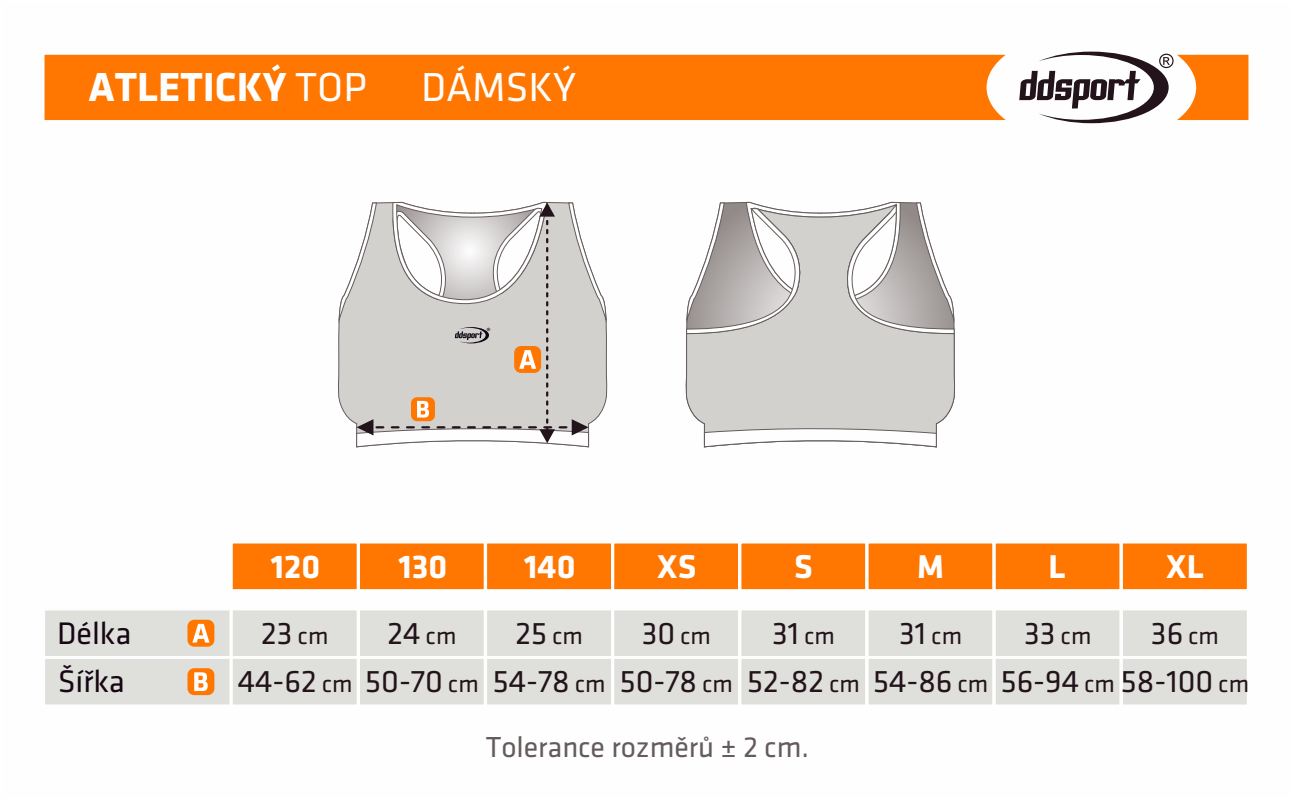
<style>
.page{position:relative;width:1293px;height:800px;background:#fff}
.page>*{position:absolute;margin:0;border:0;box-sizing:border-box;transform-origin:0 0}
.t1{font:700 42px "Klavika";color:#fefefe}
.t2{font:42px "Klavika";color:#fefefe}
.t3{font:700 34.2px "Klavika";color:#fefefe}
.t4{font:32.2px "Klavika";color:#23131b}
.t5{font:32.2px/48.4px "Klavika";color:#170613}
.t6{font:30px "Klavika";color:#645b5c}
.t7{font:900 4.4px "Arial";color:#0e0613}
.s1{font-weight:400}
.s2{font-size:24.6px}
</style>
<div class="page">
<div style="left:45px;top:55px;width:1203px;height:65px;background:#f70"></div>
<svg style="left:1019px;top:52px;width:154px;height:71px"></svg>
<svg style="left:232px;top:543px;width:1015px;height:47px;background:#fe7e0d"></svg>
<svg style="left:45px;top:610px;width:1202px;height:95px;background:#e1e0db"></svg>
<div style="left:685px;top:334px;width:271px;height:113px;background:#d3d1cd"></div>
<svg style="left:686px;top:201px;width:269px;height:133px"></svg>
<svg style="left:704px;top:427px;width:233px;height:20px"></svg>
<svg style="left:338px;top:201px;width:269px;height:246px"></svg>
<h1 class="t1" style="left:88px;top:71px;width:280px">ATLETICKÝ <span class="s1">TOP</span></h1>
<h1 class="t2" style="left:421px;top:69px;width:157px">DÁMSKÝ</h1>
<p class="t7" style="left:487px;top:327px;width:5px">®</p>
<p class="t3" style="left:271px;top:553px;width:51px">120</p>
<p class="t3" style="left:398px;top:553px;width:50px">130</p>
<p class="t3" style="left:524px;top:553px;width:53px">140</p>
<p class="t3" style="left:657px;top:553px;width:41px">XS</p>
<p class="t3" style="left:794px;top:553px;width:20px">S</p>
<p class="t3" style="left:917px;top:553px;width:28px">M</p>
<p class="t3" style="left:1048px;top:553px;width:19px">L</p>
<p class="t3" style="left:1166px;top:553px;width:39px">XL</p>
<p class="t5" style="left:57px;top:611px;width:76px">Délka<br>Šířka</p>
<p class="t4" style="left:388px;top:619px;width:70px">24 <span class="s2">cm</span></p>
<p class="t4" style="left:261px;top:619px;width:69px">23 <span class="s2">cm</span></p>
<p class="t4" style="left:515px;top:619px;width:69px">25 <span class="s2">cm</span></p>
<p class="t4" style="left:642px;top:619px;width:71px">30 <span class="s2">cm</span></p>
<p class="t4" style="left:772px;top:619px;width:64px">31 <span class="s2">cm</span></p>
<p class="t4" style="left:899px;top:619px;width:64px">31 <span class="s2">cm</span></p>
<p class="t4" style="left:1024px;top:619px;width:69px">33 <span class="s2">cm</span></p>
<p class="t4" style="left:1151px;top:619px;width:70px">36 <span class="s2">cm</span></p>
<p class="t4" style="left:238px;top:668px;width:1012px">44-62 <span class="s2">cm</span> 50-70 <span class="s2">cm</span> 54-78 <span class="s2">cm</span> 50-78 <span class="s2">cm</span> 52-82 <span class="s2">cm</span> 54-86 <span class="s2">cm</span> 56-94 <span class="s2">cm</span> 58-100 <span class="s2">cm</span></p>
<p class="t6" style="left:486px;top:734px;width:325px">Tolerance rozměrů ± 2 cm.</p>
</div>
